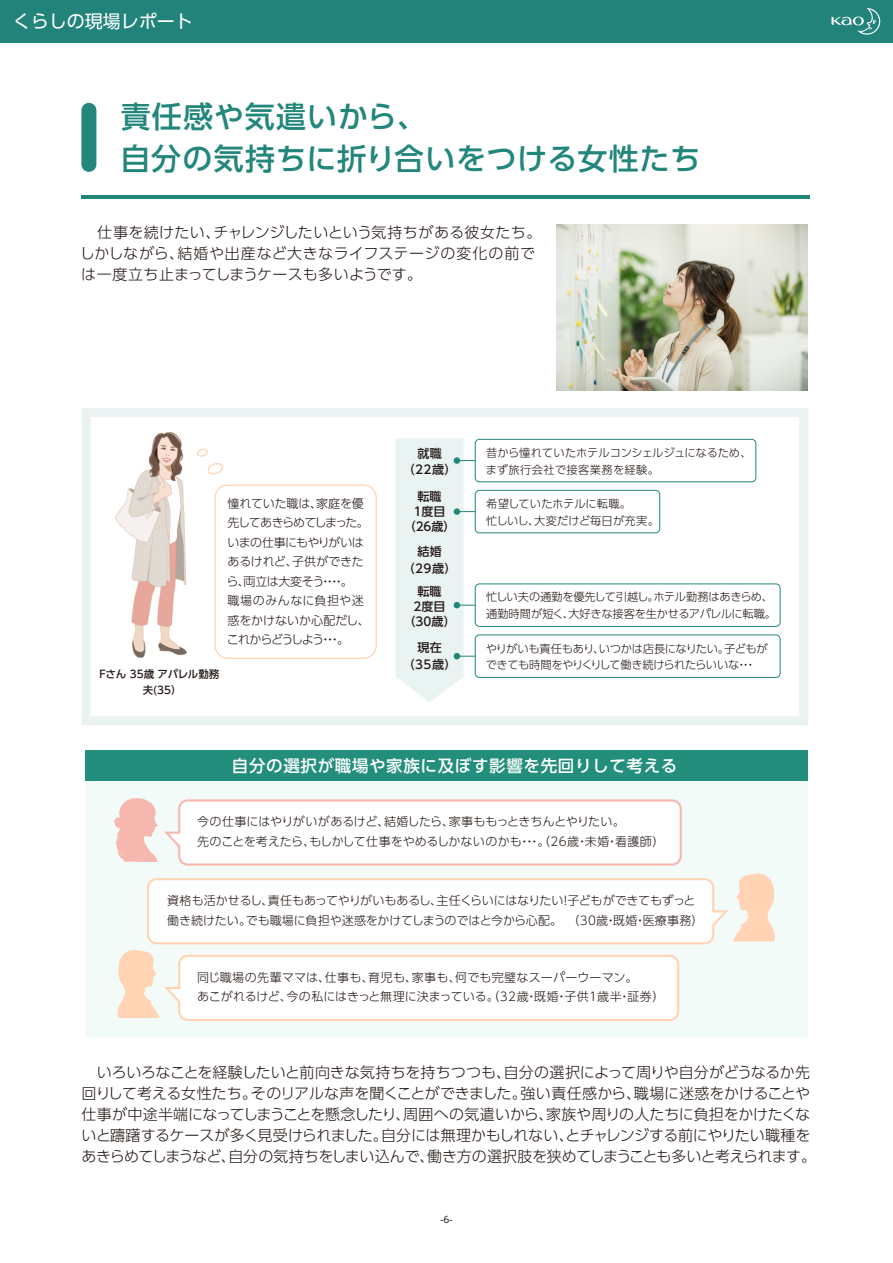
<style>
.page{position:relative;width:893px;height:1263px;background:#fff}
.page>*{position:absolute;margin:0;border:0;box-sizing:border-box;transform-origin:0 0}
.t1{font:500 30px/42px "UD Shin Go Pro";letter-spacing:.03em;color:#22867b}
.t2{font:18px "UD Shin Go Pro";color:#fff}
.t3{font:500 16.5px "UD Shin Go Pro";letter-spacing:.04em;color:#fff}
.t4{font:300 15px/21px "UD Shin Go Pro";letter-spacing:-.01em;color:#231815}
.t5{font:300 15px/21px "UD Shin Go Pro";letter-spacing:.025em;color:#231815}
.t6{font:300 12px/19.5px "UD Shin Go Pro";letter-spacing:-.01em;color:#231815}
.t7{font:300 12px/19.5px "UD Shin Go Pro";letter-spacing:.015em;color:#231815}
.t8{font:500 12px/15px "UD Shin Go Pro";letter-spacing:.005em;color:#231815;text-align:center}
.t9{font:300 11.25px/16.5px "UD Shin Go Pro";letter-spacing:-.02em;color:#231815}
.t10{font:300 11.25px/16.5px "UD Shin Go Pro";letter-spacing:.005em;color:#231815}
.t11{font:500 10.5px/16.5px "UD Shin Go Pro";letter-spacing:-.01em;color:#231815}
.t12{font:9px "UD Shin Go Pro";color:#231815}
</style>
<div class="page">
<div style="left:0;top:0;width:893px;height:42px;background:#22837b"></div>
<svg style="left:831px;top:8px;width:49px;height:27px"></svg>
<div style="left:85px;top:751px;width:723px;height:286px;background:#f3fbf9"></div>
<svg style="left:81px;top:408px;width:727px;height:317px"></svg>
<svg style="left:114px;top:798px;width:568px;height:68px"></svg>
<div style="left:475px;top:439px;width:281px;height:43px;border:1px solid #22867b;border-radius:4px"></div>
<div style="left:475px;top:583px;width:305px;height:44px;border:1px solid #22867b;border-radius:4px"></div>
<div style="left:475px;top:634px;width:305px;height:44px;border:1px solid #22867b;border-radius:4px"></div>
<div style="left:475px;top:490px;width:185px;height:43px;border:1px solid #22867b;border-radius:4px"></div>
<svg style="left:396px;top:438px;width:79px;height:264px"></svg>
<svg style="left:196px;top:448px;width:27px;height:27px"></svg>
<div style="left:215px;top:485px;width:161px;height:173px;background:#fff;border-radius:13px"></div>
<div style="left:214px;top:484px;width:163px;height:175px;border:1px solid #ffd3b3;border-radius:13px"></div>
<svg style="left:117px;top:873px;width:658px;height:148px"></svg>
<div style="left:85px;top:751px;width:723px;height:30px;background:#228e7b"></div>
<div style="left:81px;top:103px;width:15px;height:69px;background:#22867b;border-radius:7px"></div>
<hr style="left:81px;top:196px;width:729px;height:3px;background:#22867b">
<img style="left:115px;top:432px;width:71px;height:225px">
<img style="left:556px;top:225px;width:251px;height:166px">
<h2 class="t2" style="left:13px;top:7px;width:181px">くらしの現場レポート</h2>
<h1 class="t1" style="left:120px;top:94px;width:581px">責任感や気遣いから、<br>自分の気持ちに折り合いをつける女性たち</h1>
<p class="t5" style="left:80px;top:221px;width:463px">　仕事を続けたい、チャレンジしたいという気持ちがある彼女たち。しかしながら、結婚や出産など大きなライフステージの変化の前では一度立ち止まってしまうケースも多いようです。</p>
<p class="t6" style="left:227px;top:493px;width:145px">憧れていた職は、家庭を優先してあきらめてしまった。いまの仕事にもやりがいはあるけれど、子供ができたら、両立は大変そう・・・・。<br>職場のみんなに負担や迷惑をかけないか心配だし、これからどうしよう・・・。</p>
<p class="t11" style="left:143px;top:665px;width:78px;text-indent:-45px">Ｆさん 35歳 アパレル勤務夫(35）</p>
<p class="t8" style="left:403px;top:444px;width:55px;line-height:16.5px">就職（22歳）</p>
<p class="t8" style="left:404px;top:488px;width:53px">転職<br>1度目（26歳）</p>
<p class="t8" style="left:403px;top:543px;width:55px;line-height:16.5px">結婚（29歳）</p>
<p class="t8" style="left:404px;top:584px;width:54px">転職<br>2度目（30歳）</p>
<p class="t8" style="left:403px;top:639px;width:55px;line-height:16.5px">現在（35歳）</p>
<p class="t10" style="left:486px;top:444px;width:267px">昔から憧れていたホテルコンシェルジュになるため、まず旅行会社で接客業務を経験。</p>
<p class="t9" style="left:486px;top:495px;width:174px">希望していたホテルに転職。<br>忙しいし、大変だけど毎日が充実。</p>
<p class="t9" style="left:486px;top:588px;width:292px">忙しい夫の通勤を優先して引越し。ホテル勤務はあきらめ、通勤時間が短く、大好きな接客を生かせるアパレルに転職。</p>
<p class="t9" style="left:486px;top:640px;width:283px">やりがいも責任もあり、いつかは店長になりたい。子どもができても時間をやりくりして働き続けられたらいいな・・・</p>
<h3 class="t3" style="left:215px;top:753px;width:464px">　自分の選択が職場や家族に及ぼす影響を先回りして考える</h3>
<p class="t6" style="left:197px;top:812px;width:469px">今の仕事にはやりがいがあるけど、結婚したら、家事ももっときちんとやりたい。<br>先のことを考えたら、もしかして仕事をやめるしかないのかも・・・。（26歳・未婚・看護師）</p>
<p class="t6" style="left:167px;top:890px;width:538px">資格も活かせるし、責任もあってやりがいもあるし、主任くらいにはなりたい！子どもができてもずっと働き続けたい。でも職場に負担や迷惑をかけてしまうのではと今から心配。 （30歳・既婚・医療事務）</p>
<p class="t7" style="left:197px;top:967px;width:469px">同じ職場の先輩ママは、仕事も、育児も、家事も、何でも完璧なスーパーウーマン。<br>あこがれるけど、今の私にはきっと無理に決まっている。（32歳・既婚・子供１歳半・証券）</p>
<p class="t4" style="left:82px;top:1061px;width:736px">　いろいろなことを経験したいと前向きな気持ちを持ちつつも、自分の選択によって周りや自分がどうなるか先回りして考える女性たち。そのリアルな声を聞くことができました。強い責任感から、職場に迷惑をかけることや仕事が中途半端になってしまうことを懸念したり、周囲への気遣いから、家族や周りの人たちに負担をかけたくないと躊躇するケースが多く見受けられました。自分には無理かもしれない、とチャレンジする前にやりたい職種をあきらめてしまうなど、自分の気持ちをしまい込んで、働き方の選択肢を狭めてしまうことも多いと考えられます。</p>
<p class="t12" style="left:441px;top:1212px;width:13px">-6-</p>
</div>
